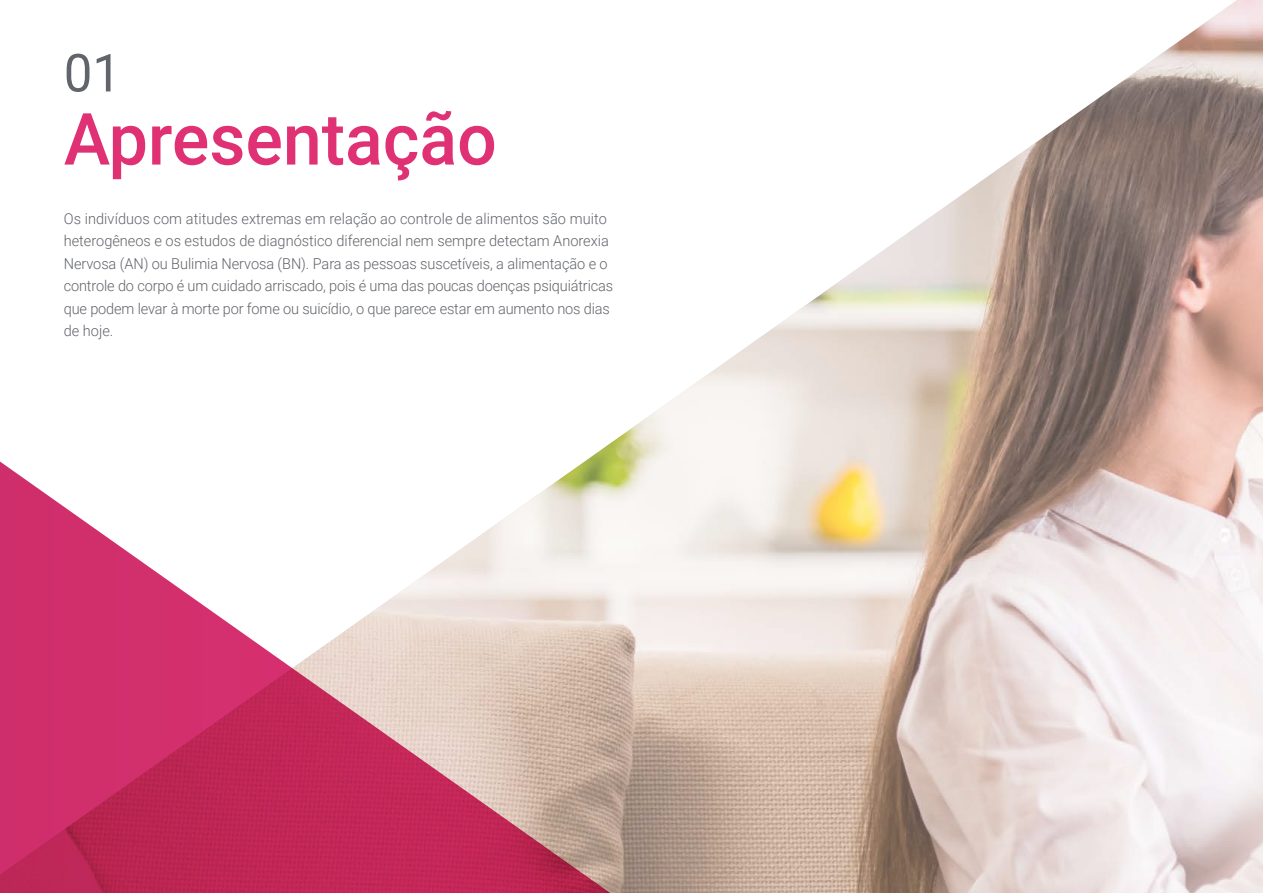
<style>
.page{position:relative;width:1263px;height:893px;background:#fff}
.page>*{position:absolute;margin:0;border:0;box-sizing:border-box;transform-origin:0 0}
.t1{font:500 72px "Roboto";color:#df3174}
.t2{font:52.5px "Roboto";color:#61646a}
.t3{font:300 15px/22.5px "Roboto";letter-spacing:-.005em;color:#61646a}
</style>
<div class="page">
<img style="left:606px;top:0;width:657px;height:893px">
<svg style="left:0;top:446px;width:640px;height:447px"></svg>
<h2 class="t2" style="left:64px;top:36px;width:59px">01</h2>
<h1 class="t1" style="left:64px;top:89px;width:435px">Apresentação</h1>
<p class="t3" style="left:64px;top:207px;width:551px">Os indivíduos com atitudes extremas em relação ao controle de alimentos são muito heterogêneos e os estudos de diagnóstico diferencial nem sempre detectam Anorexia Nervosa (AN) ou Bulimia Nervosa (BN). Para as pessoas suscetíveis, a alimentação e o controle do corpo é um cuidado arriscado, pois é uma das poucas doenças psiquiátricas que podem levar à morte por fome ou suicídio, o que parece estar em aumento nos dias de hoje.</p>
</div>
